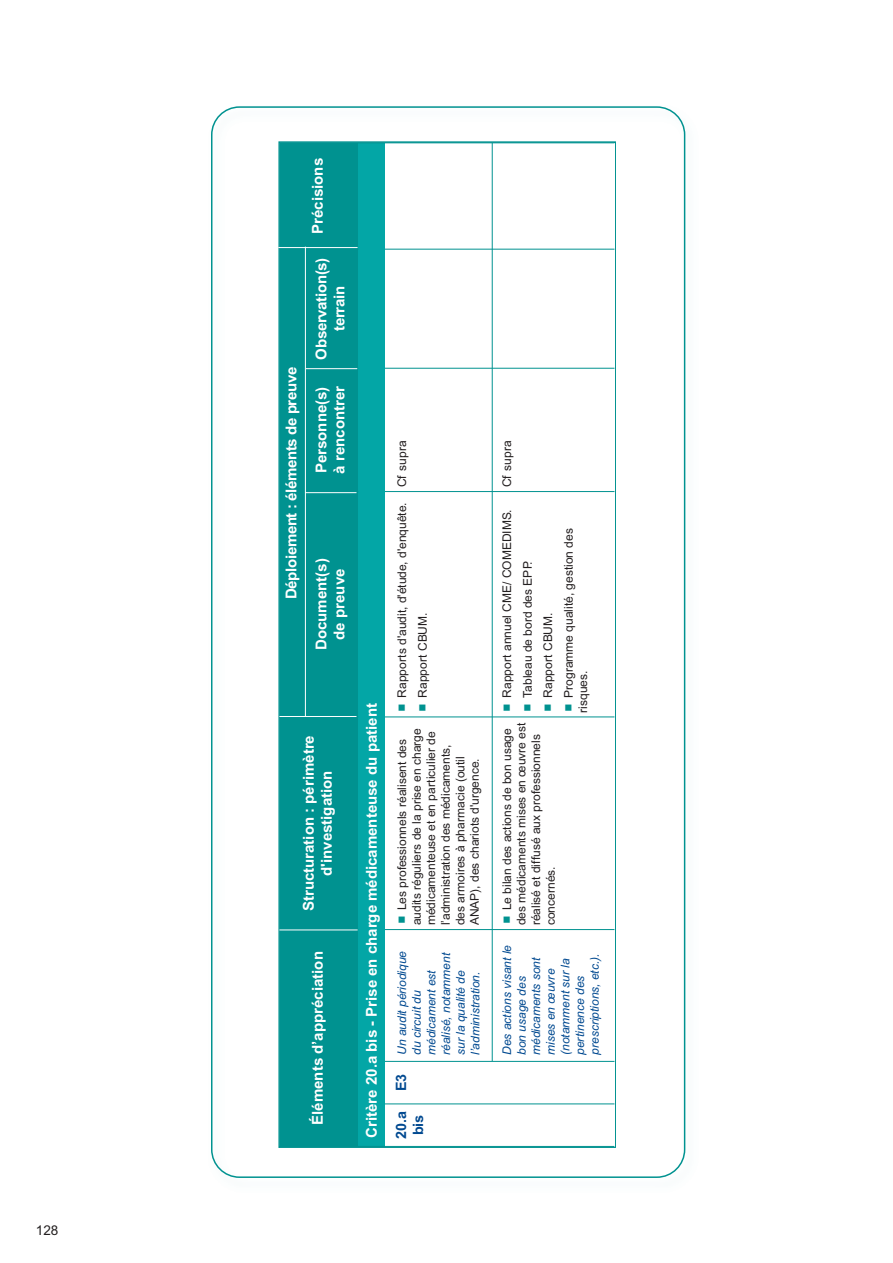
<style>
.page{position:relative;width:893px;height:1263px;background:#fff}
.page>*{position:absolute;margin:0;border:0;box-sizing:border-box;transform-origin:0 0}
.t1{font:700 15px/18px "Arial";color:#fff;text-align:center}
.t2{font:700 15px "Arial";letter-spacing:-.025em;color:#fff}
.t3{font:700 15px/18px "Arial";letter-spacing:-.02em;color:#fff;text-align:center}
.t4{font:700 14.25px/17.1px "Arial";color:#014990}
.t5{font:13.5px "Arial";color:#231f20}
.t6{font:12px/14.5px "Arial";color:#231f20}
.t7{font:italic 12px/14.7px "Arial";color:#014990}
</style>
<div class="page">
<svg style="left:211px;top:106px;width:474px;height:1072px"></svg>
<div style="left:280px;top:929px;width:78px;height:217px;background:#009290"></div>
<div style="left:280px;top:717px;width:78px;height:212px;background:#009290"></div>
<div style="left:280px;top:249px;width:25px;height:468px;background:#009290"></div>
<div style="left:280px;top:143px;width:78px;height:106px;background:#009290"></div>
<div style="left:305px;top:491px;width:53px;height:226px;background:#009290"></div>
<div style="left:305px;top:368px;width:53px;height:123px;background:#009290"></div>
<div style="left:305px;top:249px;width:53px;height:119px;background:#009290"></div>
<div style="left:358px;top:143px;width:27px;height:1003px;background:#03a6a6"></div>
<div style="left:385px;top:1104px;width:109px;height:42px;background:#fff"></div>
<div style="left:385px;top:1061px;width:109px;height:43px;background:#fff"></div>
<div style="left:385px;top:929px;width:109px;height:132px;background:#fff"></div>
<div style="left:385px;top:717px;width:109px;height:212px;background:#fff"></div>
<div style="left:385px;top:491px;width:109px;height:226px;background:#fff"></div>
<div style="left:385px;top:368px;width:109px;height:123px;background:#fff"></div>
<div style="left:385px;top:249px;width:109px;height:119px;background:#fff"></div>
<div style="left:385px;top:143px;width:109px;height:106px;background:#fff"></div>
<div style="left:494px;top:1104px;width:120px;height:42px;background:#fff"></div>
<div style="left:494px;top:1061px;width:120px;height:43px;background:#fff"></div>
<div style="left:494px;top:929px;width:120px;height:132px;background:#fff"></div>
<div style="left:494px;top:717px;width:120px;height:212px;background:#fff"></div>
<div style="left:494px;top:491px;width:120px;height:226px;background:#fff"></div>
<div style="left:494px;top:368px;width:120px;height:123px;background:#fff"></div>
<div style="left:494px;top:249px;width:120px;height:119px;background:#fff"></div>
<div style="left:494px;top:143px;width:120px;height:106px;background:#fff"></div>
<hr style="left:280px;top:1146px;width:334px;height:1px;background:#009290">
<hr style="left:385px;top:1104px;width:229px;height:1px;background:#009290">
<hr style="left:385px;top:1061px;width:229px;height:1px;background:#009290">
<hr style="left:385px;top:929px;width:229px;height:1px;background:#009290">
<hr style="left:385px;top:717px;width:229px;height:1px;background:#009290">
<hr style="left:385px;top:491px;width:229px;height:1px;background:#009290">
<hr style="left:385px;top:368px;width:229px;height:1px;background:#009290">
<hr style="left:385px;top:249px;width:229px;height:1px;background:#009290">
<hr style="left:280px;top:143px;width:334px;height:1px;background:#009290">
<hr style="left:279px;top:930px;width:79px;height:1px;background:#fff">
<hr style="left:278px;top:247px;width:80px;height:1px;background:#fff">
<hr style="left:279px;top:716px;width:77px;height:1px;background:#fff">
<hr style="left:305px;top:492px;width:51px;height:1px;background:#fff">
<hr style="left:306px;top:368px;width:51px;height:1px;background:#fff">
<hr style="left:305px;top:247px;width:1px;height:469px;background:#fff">
<hr style="left:492px;top:143px;width:1px;height:918px;background:#009290">
<p class="t5" style="left:36px;top:1225px;width:24px">128</p>
<p class="t1" style="left:310px;top:234px;width:77px;rotate:-90deg">Précisions</p>
<p class="t2" style="left:286px;top:599px;width:233px;rotate:-90deg">Déploiement : éléments de preuve</p>
<p class="t3" style="left:314px;top:360px;width:103px;rotate:-90deg">Observation(s) terrain</p>
<p class="t1" style="left:314px;top:474px;width:89px;text-align:left;rotate:-90deg">Personne(s) à rencontrer</p>
<p class="t1" style="left:314px;top:650px;width:93px;rotate:-90deg">Document(s) de preuve</p>
<p class="t1" style="left:301px;top:911px;width:177px;rotate:-90deg">Structuration : périmètre d'investigation</p>
<p class="t1" style="left:310px;top:1125px;width:175px;rotate:-90deg">Éléments d’appréciation</p>
<p class="t1" style="left:364px;top:1138px;width:436px;rotate:-90deg">Critère 20.a bis - Prise en charge médicamenteuse du patient</p>
<p class="t6" style="left:396px;top:487px;width:48px;rotate:-90deg">Cf supra</p>
<p class="t6" style="left:393px;top:698px;width:196px;line-height:20.7px;rotate:-90deg">Rapports d'audit, d'étude, d'enquête.<br>Rapport CBUM.</p>
<p class="t6" style="left:396px;top:925px;width:198px;text-indent:15px;rotate:-90deg">Les professionnels réalisent des audits réguliers de la prise en charge médicamenteuse et en particulier de l’administration des médicaments, des armoires à pharmacie (outil ANAP), des chariots d'urgence.</p>
<p class="t7" style="left:396px;top:1055px;width:106px;rotate:-90deg">Un audit périodique du circuit du médicament est réalisé, notamment sur la qualité de l’administration.</p>
<p class="t4" style="left:394px;top:1091px;width:19px;rotate:-90deg">E3</p>
<p class="t4" style="left:394px;top:1139px;width:29px;rotate:-90deg">20.a bis</p>
<p class="t6" style="left:501px;top:487px;width:48px;rotate:-90deg">Cf supra</p>
<p class="t6" style="left:498px;top:698px;width:190px;line-height:20.7px;rotate:-90deg">Rapport annuel CME/ COMEDIMS.<br>Tableau de bord des EPP.<br>Rapport CBUM.<br>Programme qualité, gestion des</p>
<p class="t6" style="left:577px;top:713px;width:43px;rotate:-90deg">risques.</p>
<p class="t6" style="left:501px;top:925px;width:204px;text-indent:15px;rotate:-90deg">Le bilan des actions de bon usage des médicaments mises en œuvre est réalisé et diffusé aux professionnels concernés.</p>
<p class="t7" style="left:501px;top:1055px;width:112px;rotate:-90deg">Des actions visant le bon usage des médicaments sont mises en œuvre (notamment sur la pertinence des prescriptions, etc.).</p>
</div>
